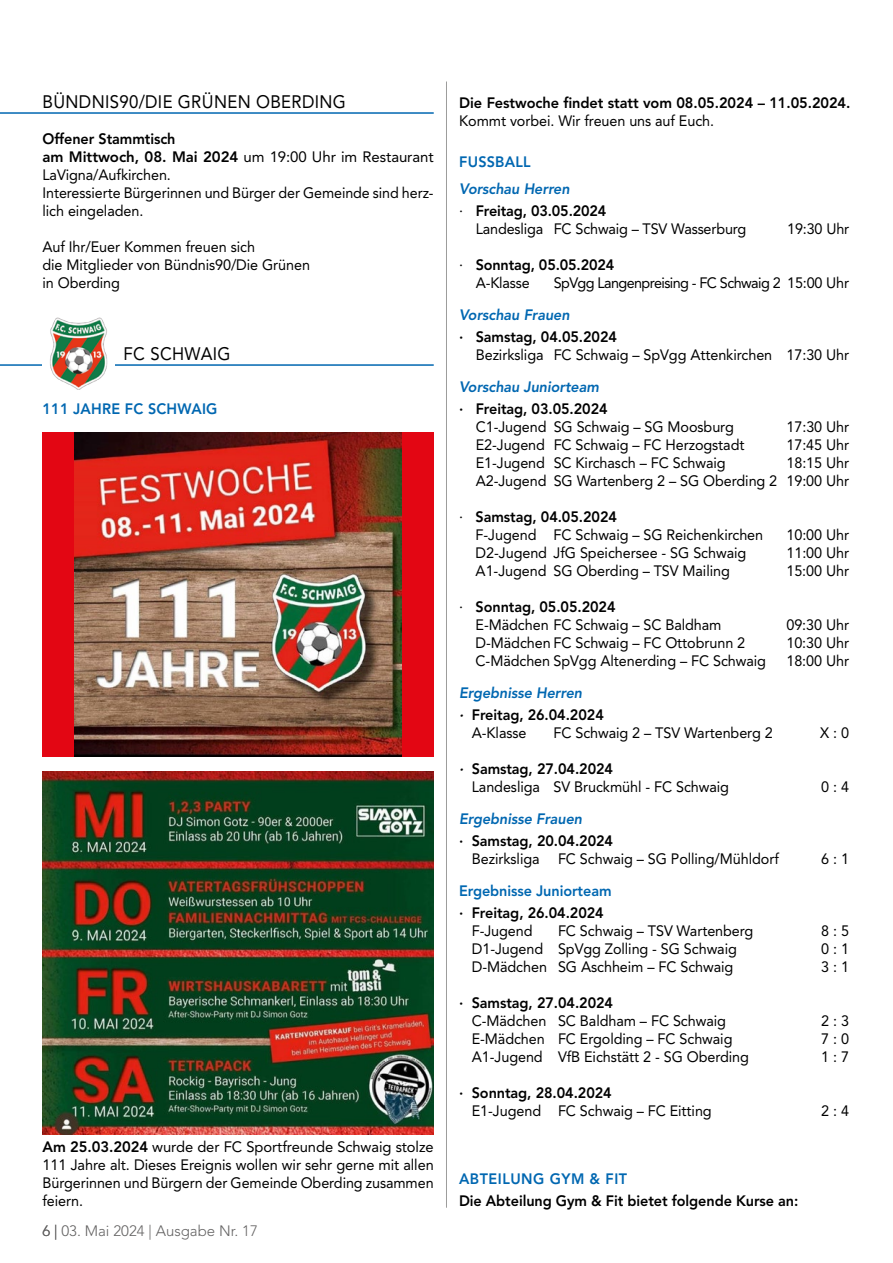
<style>
.page{position:relative;width:893px;height:1263px;background:#fff}
.page>*{position:absolute;margin:0;border:0;box-sizing:border-box;transform-origin:0 0}
.t1{font:18px "Avenir LT Std";letter-spacing:.02em;color:#000;scale:.93 1}
.t2{font:15px/18px "Avenir LT Std";letter-spacing:-.005em;color:#000;scale:.96 1}
.t3{font:15px/18px "Avenir LT Std";letter-spacing:-.005em;color:#000}
.t4{font:800 15px/22.5px "Avenir LT Std";letter-spacing:-.005em;color:#000;scale:.96 1}
.t5{font:800 15px "Avenir LT Std";letter-spacing:-.005em;color:#000}
.t6{font:italic 800 15px "Avenir LT Std";letter-spacing:-.005em;color:#0067b1;scale:.96 1}
.t7{font:15px "Avenir LT Std";letter-spacing:-.04em;color:#000;scale:.96 1}
.t8{font:300 15px "Avenir LT Std";color:#646363}
.t9{font:800 15px "Avenir LT Std";letter-spacing:.015em;color:#0067b1;scale:.96 1}
.t10{font:800 15px "Avenir LT Std";letter-spacing:-.005em;color:#0067b1;scale:.96 1}
.t11{font:800 15px "Avenir LT Std";letter-spacing:.035em;color:#0067b1;scale:.96 1}
.s1{font-weight:800}
.s2{font-style:italic;color:#0067b1}
.s3{font-weight:400}
.s4{font-style:italic}
.s5{font-weight:800;font-style:italic}
</style>
<div class="page">
<hr style="left:446px;top:81px;width:1px;height:1127px;background:#9d9d9c">
<hr style="left:0;top:112px;width:434px;height:2px;background:#0067b1">
<hr style="left:0;top:364px;width:434px;height:2px;background:#0067b1">
<img style="left:43px;top:317px;width:72px;height:72px">
<div style="left:43px;top:432px;width:391px;height:324px;background:#e30613"></div>
<img style="left:75px;top:432px;width:326px;height:324px">
<img style="left:43px;top:772px;width:391px;height:362px">
<p class="t1" style="left:43px;top:91px;width:328px">BÜNDNIS90/DIE GRÜNEN OBERDING</p>
<p class="t3" style="left:43px;top:130px;width:393px"><span class="s1">Offener Stammtisch<br>am Mittwoch, 08. Mai 2024</span> um 19:00 Uhr im Restaurant LaVigna/Aufkirchen.<br>Interessierte Bürgerinnen und Bürger der Gemeinde sind herz&shy;lich eingeladen.</p>
<p class="t2" style="left:43px;top:238px;width:280px">Auf Ihr/Euer Kommen freuen sich<br>die Mitglieder von Bündnis90/Die Grünen in Oberding</p>
<p class="t1" style="left:124px;top:343px;width:116px">FC SCHWAIG</p>
<p class="t9" style="left:43px;top:400px;width:184px">111 JAHRE FC SCHWAIG</p>
<p class="t3" style="left:43px;top:1138px;width:393px;text-align:justify"><span class="s1">Am 25.03.2024</span> wurde der FC Sportfreunde Schwaig stolze 111 Jahre alt. Dieses Ereignis wollen wir sehr gerne mit allen Bürgerinnen und Bürgern der Gemeinde Oberding zusammen feiern.</p>
<p class="t8" style="left:43px;top:1222px;width:217px">6 | 03. Mai 2024 | Ausgabe Nr. 17</p>
<p class="t5" style="left:459px;top:94px;width:393px">Die Festwoche findet statt vom 08.05.2024 – 11.05.2024.</p>
<p class="t2" style="left:459px;top:112px;width:267px">Kommt vorbei. Wir freuen uns auf Euch.</p>
<p class="t9" style="left:459px;top:152px;width:76px">FUSSBALL</p>
<p class="t4" style="left:459px;top:177px;width:155px"><span class="s2">Vorschau Herren<br></span><span class="s3">·</span> Freitag, 03.05.2024</p>
<p class="t2" style="left:476px;top:220px;width:283px">Landesliga FC Schwaig – TSV Wasserburg</p>
<p class="t2" style="left:787px;top:220px;width:66px">19:30 Uhr</p>
<p class="t4" style="left:476px;top:256px;width:146px;line-height:18px;text-indent:-16px"><span class="s3">·</span> Sonntag, 05.05.2024<br><span class="s3">A-Klasse</span></p>
<p class="t7" style="left:554px;top:274px;width:309px">SpVgg Langenpreising - FC Schwaig 2 15:00 Uhr</p>
<p class="t6" style="left:459px;top:305px;width:117px">Vorschau Frauen</p>
<p class="t4" style="left:459px;top:326px;width:166px">· Samstag, 04.05.2024</p>
<p class="t2" style="left:476px;top:346px;width:391px">Bezirksliga FC Schwaig – SpVgg Attenkirchen 17:30 Uhr</p>
<p class="t6" style="left:459px;top:377px;width:147px">Vorschau Juniorteam</p>
<p class="t4" style="left:459px;top:398px;width:156px">· Freitag, 03.05.2024</p>
<p class="t2" style="left:476px;top:418px;width:270px">C1-Jugend SG Schwaig – SG Moosburg</p>
<p class="t2" style="left:786px;top:418px;width:67px">17:30 Uhr</p>
<p class="t2" style="left:476px;top:436px;width:282px">E2-Jugend FC Schwaig – FC Herzogstadt</p>
<p class="t2" style="left:786px;top:436px;width:67px">17:45 Uhr</p>
<p class="t2" style="left:476px;top:454px;width:262px">E1-Jugend SC Kirchasch – FC Schwaig</p>
<p class="t2" style="left:476px;top:454px;width:391px;text-align:right">18:15 Uhr<br>A2-Jugend SG Wartenberg 2 – SG Oberding 2 19:00 Uhr</p>
<p class="t2" style="left:476px;top:508px;width:301px;text-indent:-16px">· <span class="s1">Samstag, 04.05.2024<br></span>F-Jugend FC Schwaig – SG Reichenkirchen</p>
<p class="t2" style="left:786px;top:526px;width:67px">10:00 Uhr</p>
<p class="t2" style="left:476px;top:544px;width:283px">D2-Jugend JfG Speichersee - SG Schwaig</p>
<p class="t2" style="left:786px;top:544px;width:67px">11:00 Uhr</p>
<p class="t2" style="left:476px;top:562px;width:266px">A1-Jugend SG Oberding – TSV Mailing</p>
<p class="t2" style="left:786px;top:562px;width:67px">15:00 Uhr</p>
<p class="t2" style="left:476px;top:598px;width:258px;text-indent:-16px">· <span class="s1">Sonntag, 05.05.2024<br></span>E-Mädchen FC Schwaig – SC Baldham</p>
<p class="t2" style="left:786px;top:616px;width:67px">09:30 Uhr</p>
<p class="t2" style="left:476px;top:634px;width:282px">D-Mädchen FC Schwaig – FC Ottobrunn 2</p>
<p class="t2" style="left:786px;top:634px;width:67px">10:30 Uhr</p>
<p class="t2" style="left:476px;top:652px;width:304px">C-Mädchen SpVgg Altenerding – FC Schwaig</p>
<p class="t2" style="left:786px;top:652px;width:67px">18:00 Uhr</p>
<p class="t4" style="left:459px;top:681px;width:152px"><span class="s2">Ergebnisse Herren<br></span><span class="s4">·</span> Freitag, 26.04.2024</p>
<p class="t2" style="left:472px;top:724px;width:59px">A-Klasse</p>
<p class="t2" style="left:554px;top:724px;width:230px">FC Schwaig 2 – TSV Wartenberg 2</p>
<p class="t2" style="left:820px;top:724px;width:32px">X : 0</p>
<p class="t2" style="left:472px;top:760px;width:269px;text-indent:-13px"><span class="s5">·</span> <span class="s1">Samstag, 27.04.2024<br></span>Landesliga SV Bruckmühl - FC Schwaig</p>
<p class="t2" style="left:821px;top:778px;width:30px">0 : 4</p>
<p class="t6" style="left:459px;top:809px;width:130px">Ergebnisse Frauen</p>
<p class="t4" style="left:459px;top:830px;width:162px">· Samstag, 20.04.2024</p>
<p class="t2" style="left:472px;top:850px;width:321px">Bezirksliga FC Schwaig – SG Polling/Mühldorf</p>
<p class="t2" style="left:821px;top:850px;width:30px">6 : 1</p>
<p class="t10" style="left:459px;top:881px;width:160px">Ergebnisse Juniorteam</p>
<p class="t4" style="left:459px;top:902px;width:152px">· Freitag, 26.04.2024</p>
<p class="t2" style="left:472px;top:922px;width:65px">F-Jugend</p>
<p class="t2" style="left:558px;top:922px;width:205px">FC Schwaig – TSV Wartenberg</p>
<p class="t2" style="left:821px;top:922px;width:30px">8 : 5</p>
<p class="t2" style="left:472px;top:940px;width:278px">D1-Jugend SpVgg Zolling - SG Schwaig</p>
<p class="t2" style="left:821px;top:940px;width:30px">0 : 1</p>
<p class="t2" style="left:472px;top:958px;width:274px">D-Mädchen SG Aschheim – FC Schwaig</p>
<p class="t2" style="left:821px;top:958px;width:30px">3 : 1</p>
<p class="t4" style="left:459px;top:992px;width:162px">· Samstag, 27.04.2024</p>
<p class="t2" style="left:472px;top:1012px;width:266px">C-Mädchen SC Baldham – FC Schwaig</p>
<p class="t2" style="left:821px;top:1012px;width:30px">2 : 3</p>
<p class="t2" style="left:472px;top:1030px;width:273px">E-Mädchen FC Ergolding – FC Schwaig</p>
<p class="t2" style="left:821px;top:1030px;width:30px">7 : 0</p>
<p class="t2" style="left:472px;top:1048px;width:290px">A1-Jugend VfB Eichstätt 2 - SG Oberding</p>
<p class="t2" style="left:821px;top:1048px;width:30px">1 : 7</p>
<p class="t4" style="left:459px;top:1082px;width:161px">· Sonntag, 28.04.2024</p>
<p class="t2" style="left:472px;top:1102px;width:251px">E1-Jugend FC Schwaig – FC Eitting</p>
<p class="t2" style="left:821px;top:1102px;width:30px">2 : 4</p>
<p class="t11" style="left:459px;top:1169px;width:177px">ABTEILUNG GYM &amp; FIT</p>
<p class="t4" style="left:459px;top:1190px;width:355px">Die Abteilung Gym &amp; Fit bietet folgende Kurse an:</p>
</div>
